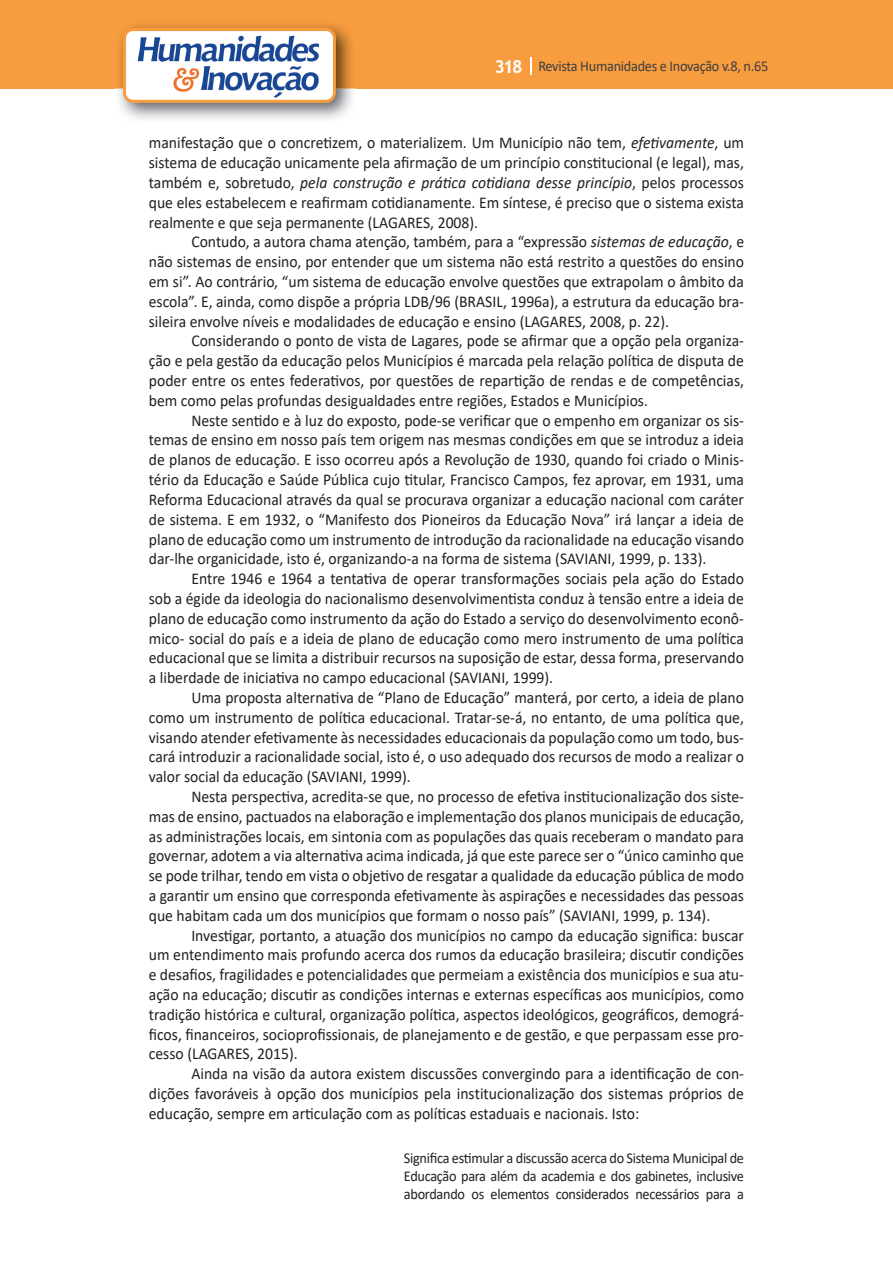
<style>
.page{position:relative;width:893px;height:1263px;background:#fff}
.page>*{position:absolute;margin:0;border:0;box-sizing:border-box;transform-origin:0 0}
.t1{font:16.5px/19.8px "Calibri";color:#231f20;text-align:justify;scale:.95 1}
.t2{font:15px/18px "Calibri";letter-spacing:-.02em;color:#231f20;text-align:justify;scale:.95 1}
.t3{font:15px "Calibri";letter-spacing:-.02em;color:#3e3e3f;scale:.95 1}
.s1{font-family:"Trebuchet MS";font-weight:700;font-size:18px;color:#fff}
.s2{font-style:italic}
</style>
<div class="page">
<div style="left:0;top:0;width:893px;height:88px;background:#f89d3f"></div>
<svg style="left:530px;top:57px;width:2px;height:18px"></svg>
<img style="left:115px;top:24px;width:241px;height:95px">
<div style="left:125px;top:30px;width:209px;height:71px;background:#fff;border-radius:9px"></div>
<img style="left:138px;top:35px;width:181px;height:62px">
<div style="left:123px;top:28px;width:213px;height:75px;border:3px solid #f89d3f;border-radius:9px"></div>
<p class="t3" style="left:495px;top:56px;width:290px"><span class="s1">318</span> Revista Humanidades e Inovação v.8, n.65</p>
<p class="t1" style="left:149px;top:133px;width:628px">manifestação que o concretizem, o materializem. Um Município não tem, <span class="s2">efetivamente</span>, um sistema de educação unicamente pela afirmação de um princípio constitucional (e legal), mas, também e, sobretudo, <span class="s2">pela construção e prática cotidiana desse princípio</span>, pelos processos que eles estabelecem e reafirmam cotidianamente. Em síntese, é preciso que o sistema exista realmente e que seja permanente (LAGARES, 2008).</p>
<p class="t1" style="left:149px;top:232px;width:628px;text-indent:43px">Contudo, a autora chama atenção, também, para a “expressão <span class="s2">sistemas de educação</span>, e não sistemas de ensino, por entender que um sistema não está restrito a questões do ensino em si”. Ao contrário, “um sistema de educação envolve questões que extrapolam o âmbito da escola”. E, ainda, como dispõe a própria LDB/96 (BRASIL, 1996a), a estrutura da educação bra&shy;sileira envolve níveis e modalidades de educação e ensino (LAGARES, 2008, p. 22).</p>
<p class="t1" style="left:149px;top:331px;width:628px;text-indent:43px">Considerando o ponto de vista de Lagares, pode se afirmar que a opção pela organiza&shy;ção e pela gestão da educação pelos Municípios é marcada pela relação política de disputa de poder entre os entes federativos, por questões de repartição de rendas e de competências, bem como pelas profundas desigualdades entre regiões, Estados e Municípios.</p>
<p class="t1" style="left:149px;top:410px;width:628px;text-indent:43px">Neste sentido e à luz do exposto, pode-se verificar que o empenho em organizar os sis&shy;temas de ensino em nosso país tem origem nas mesmas condições em que se introduz a ideia de planos de educação. E isso ocorreu após a Revolução de 1930, quando foi criado o Minis&shy;tério da Educação e Saúde Pública cujo titular, Francisco Campos, fez aprovar, em 1931, uma Reforma Educacional através da qual se procurava organizar a educação nacional com caráter de sistema. E em 1932, o “Manifesto dos Pioneiros da Educação Nova” irá lançar a ideia de plano de educação como um instrumento de introdução da racionalidade na educação visando dar-lhe organicidade, isto é, organizando-a na forma de sistema (SAVIANI, 1999, p. 133).</p>
<p class="t1" style="left:149px;top:568px;width:628px;text-indent:43px">Entre 1946 e 1964 a tentativa de operar transformações sociais pela ação do Estado sob a égide da ideologia do nacionalismo desenvolvimentista conduz à tensão entre a ideia de plano de educação como instrumento da ação do Estado a serviço do desenvolvimento econô&shy;mico- social do país e a ideia de plano de educação como mero instrumento de uma política educacional que se limita a distribuir recursos na suposição de estar, dessa forma, preservando a liberdade de iniciativa no campo educacional (SAVIANI, 1999).</p>
<p class="t1" style="left:149px;top:687px;width:628px;text-indent:43px">Uma proposta alternativa de “Plano de Educação” manterá, por certo, a ideia de plano como um instrumento de política educacional. Tratar-se-á, no entanto, de uma política que, visando atender efetivamente às necessidades educacionais da população como um todo, bus&shy;cará introduzir a racionalidade social, isto é, o uso adequado dos recursos de modo a realizar o valor social da educação (SAVIANI, 1999).</p>
<p class="t1" style="left:149px;top:786px;width:628px;text-indent:43px">Nesta perspectiva, acredita-se que, no processo de efetiva institucionalização dos siste&shy;mas de ensino, pactuados na elaboração e implementação dos planos municipais de educação, as administrações locais, em sintonia com as populações das quais receberam o mandato para governar, adotem a via alternativa acima indicada, já que este parece ser o “único caminho que se pode trilhar, tendo em vista o objetivo de resgatar a qualidade da educação pública de modo a garantir um ensino que corresponda efetivamente às aspirações e necessidades das pessoas que habitam cada um dos municípios que formam o nosso país” (SAVIANI, 1999, p. 134).</p>
<p class="t1" style="left:149px;top:925px;width:628px;text-indent:43px">Investigar, portanto, a atuação dos municípios no campo da educação significa: buscar um entendimento mais profundo acerca dos rumos da educação brasileira; discutir condições e desafios, fragilidades e potencialidades que permeiam a existência dos municípios e sua atu&shy;ação na educação; discutir as condições internas e externas específicas aos municípios, como tradição histórica e cultural, organização política, aspectos ideológicos, geográficos, demográ&shy;ficos, financeiros, socioprofissionais, de planejamento e de gestão, e que perpassam esse pro&shy;cesso (LAGARES, 2015).</p>
<p class="t1" style="left:149px;top:1063px;width:628px;text-indent:43px">Ainda na visão da autora existem discussões convergindo para a identificação de con&shy;dições favoráveis à opção dos municípios pela institucionalização dos sistemas próprios de educação, sempre em articulação com as políticas estaduais e nacionais. Isto:</p>
<p class="t2" style="left:404px;top:1149px;width:359px">Significa estimular a discussão acerca do Sistema Municipal de Educação para além da academia e dos gabinetes, inclusive abordando os elementos considerados necessários para a</p>
</div>
